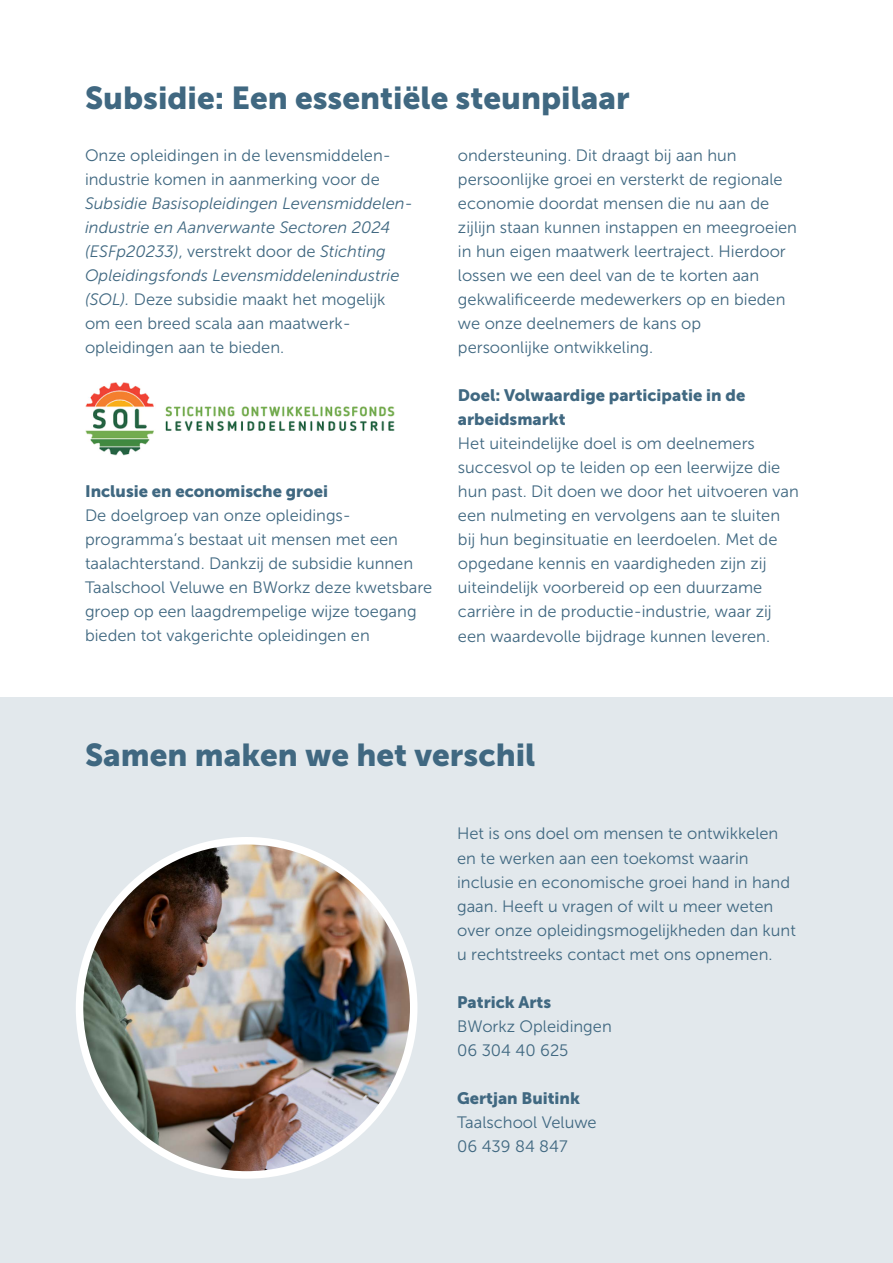
<style>
.page{position:relative;width:893px;height:1263px;background:#fff}
.page>*{position:absolute;margin:0;border:0;box-sizing:border-box;transform-origin:0 0}
.t1{font:31.5px "Museo Sans 900";color:#406881}
.t2{font:16.5px/24px "Museo Sans 300";color:#406881}
.t3{font:italic 16.5px/24px "Museo Sans 300";color:#406881}
.t4{font:16.5px/24px "Museo Sans 900";color:#406881}
.s1{font-style:normal}
</style>
<div class="page">
<div style="left:0;top:697px;width:893px;height:566px;background:#e2e8ec"></div>
<img style="left:80px;top:841px;width:334px;height:334px;border-radius:167px">
<div style="left:76px;top:837px;width:341px;height:342px;border:8px solid #fff;border-radius:50%"></div>
<img style="left:86px;top:382px;width:309px;height:73px">
<h1 class="t1" style="left:85px;top:80px;width:546px">Subsidie: Een essentiële steunpilaar</h1>
<p class="t2" style="left:85px;top:144px;width:307px">Onze opleidingen in de levensmiddelen&shy;industrie komen in aanmerking voor de</p>
<p class="t3" style="left:85px;top:192px;width:329px">Subsidie Basisopleidingen Levensmiddelen&shy;industrie en Aanverwante Sectoren 2024 (ESFp20233)<span class="s1">, verstrekt door de</span> Stichting Opleidingsfonds Levensmiddelenindustrie (SOL). <span class="s1">Deze subsidie maakt het mogelijk om een breed scala aan maatwerk&shy;opleidingen aan te bieden.</span></p>
<p class="t4" style="left:85px;top:479px;width:244px">Inclusie en economische groei</p>
<p class="t2" style="left:85px;top:504px;width:349px">De doelgroep van onze opleidings&shy;programma’s bestaat uit mensen met een taalachterstand. Dankzij de subsidie kunnen Taalschool Veluwe en BWorkz deze kwetsbare groep op een laagdrempelige wijze toegang bieden tot vakgerichte opleidingen en</p>
<p class="t2" style="left:458px;top:144px;width:341px">ondersteuning. Dit draagt bij aan hun persoonlijke groei en versterkt de regionale economie doordat mensen die nu aan de zijlijn staan kunnen instappen en meegroeien in hun eigen maatwerk leertraject. Hierdoor lossen we een deel van de te korten aan gekwalificeerde medewerkers op en bieden we onze deelnemers de kans op<br>persoonlijke ontwikkeling.</p>
<p class="t4" style="left:458px;top:384px;width:289px">Doel: Volwaardige participatie in de arbeidsmarkt</p>
<p class="t2" style="left:458px;top:432px;width:342px">Het uiteindelijke doel is om deelnemers succesvol op te leiden op een leerwijze die hun past. Dit doen we door het uitvoeren van een nulmeting en vervolgens aan te sluiten bij hun beginsituatie en leerdoelen. Met de opgedane kennis en vaardigheden zijn zij uiteindelijk voorbereid op een duurzame carrière in de productie-industrie, waar zij een waardevolle bijdrage kunnen leveren.</p>
<h1 class="t1" style="left:85px;top:737px;width:452px">Samen maken we het verschil</h1>
<p class="t2" style="left:457px;top:822px;width:340px">Het is ons doel om mensen te ontwikkelen en te werken aan een toekomst waarin inclusie en economische groei hand in hand gaan. Heeft u vragen of wilt u meer weten over onze opleidingsmogelijkheden dan kunt u rechtstreeks contact met ons opnemen.</p>
<p class="t4" style="left:457px;top:990px;width:96px">Patrick Arts</p>
<p class="t2" style="left:457px;top:1014px;width:156px">BWorkz Opleidingen<br>06 304 40 625</p>
<p class="t4" style="left:457px;top:1086px;width:124px">Gertjan Buitink</p>
<p class="t2" style="left:457px;top:1110px;width:141px">Taalschool Veluwe<br>06 439 84 847</p>
</div>
